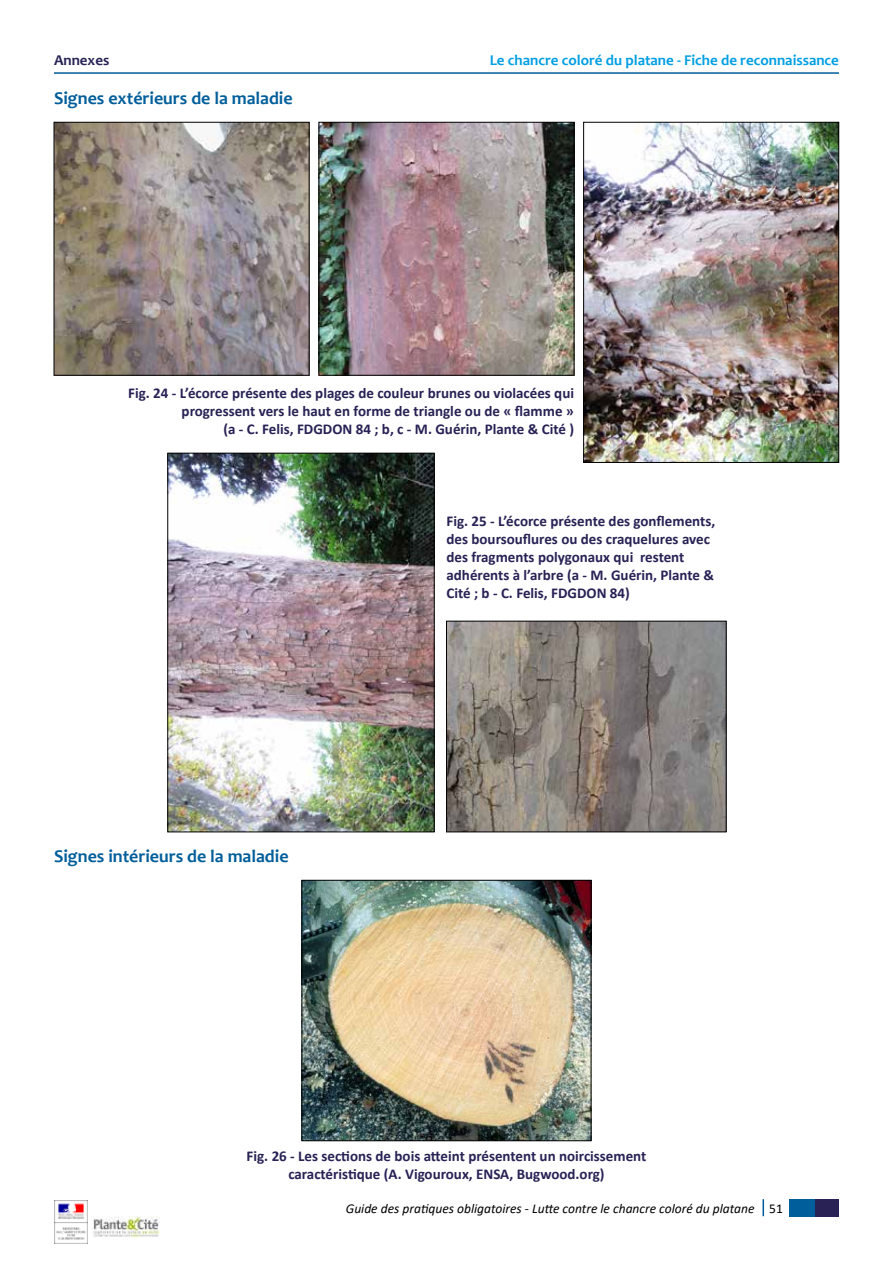
<style>
.page{position:relative;width:893px;height:1263px;background:#fff}
.page>*{position:absolute;margin:0;border:0;box-sizing:border-box;transform-origin:0 0}
.t1{font:700 18px "Candara";color:#005e9a}
.t2{font:700 15px/18px "Calibri";color:#282255;text-align:right}
.t3{font:700 15px "Candara";color:#009fe3}
.t4{font:700 15px "Candara";color:#282255}
.t5{font:italic 13.5px "Calibri";color:#000}
.s1{font-style:normal}
</style>
<div class="page">
<div style="left:813px;top:1199px;width:26px;height:17px;background:#282255"></div>
<div style="left:789px;top:1199px;width:25px;height:17px;background:#005e9a"></div>
<svg style="left:762px;top:1199px;width:2px;height:17px"></svg>
<hr style="left:54px;top:72px;width:785px;height:2px;background:#005e9a">
<img style="left:92px;top:1216px;width:68px;height:21px">
<img style="left:54px;top:1201px;width:34px;height:42px">
<img style="left:448px;top:623px;width:277px;height:207px">
<div style="left:446px;top:621px;width:281px;height:211px;border:1px solid #000"></div>
<img style="left:56px;top:124px;width:251px;height:250px">
<div style="left:54px;top:122px;width:255px;height:254px;border:1px solid #000"></div>
<img style="left:304px;top:882px;width:285px;height:257px">
<div style="left:302px;top:880px;width:289px;height:261px;border:1px solid #000"></div>
<img style="left:585px;top:124px;width:252px;height:337px">
<div style="left:583px;top:122px;width:256px;height:341px;border:1px solid #000"></div>
<img style="left:169px;top:455px;width:264px;height:375px">
<div style="left:167px;top:453px;width:268px;height:379px;border:1px solid #000"></div>
<img style="left:321px;top:124px;width:251px;height:250px">
<div style="left:319px;top:122px;width:255px;height:254px;border:1px solid #000"></div>
<p class="t4" style="left:54px;top:51px;width:57px">Annexes</p>
<p class="t1" style="left:54px;top:87px;width:240px">Signes extérieurs de la maladie</p>
<p class="t3" style="left:490px;top:51px;width:351px">Le chancre coloré du platane - Fiche de reconnaissance</p>
<p class="t2" style="left:128px;top:384px;width:447px">Fig. 24 - L’écorce présente des plages de couleur brunes ou violacées qui progressent vers le haut en forme de triangle ou de « flamme »<br>(a - C. Felis, FDGDON 84 ; b, c - M. Guérin, Plante &amp; Cité )</p>
<p class="t1" style="left:54px;top:845px;width:236px">Signes intérieurs de la maladie</p>
<p class="t2" style="left:446px;top:512px;width:270px;text-align:left">Fig. 25 - L’écorce présente des gonflements, des boursouflures ou des craquelures avec des fragments polygonaux qui restent adhérents à l’arbre (a - M. Guérin, Plante &amp; Cité ; b - C. Felis, FDGDON 84)</p>
<p class="t2" style="left:247px;top:1146px;width:401px;text-align:center">Fig. 26 - Les sections de bois atteint présentent un noircissement caractéristique (A. Vigouroux, ENSA, Bugwood.org)</p>
<p class="t5" style="left:346px;top:1199px;width:439px">Guide des pratiques obligatoires - Lutte contre le chancre coloré du platane <span class="s1">51</span></p>
</div>
